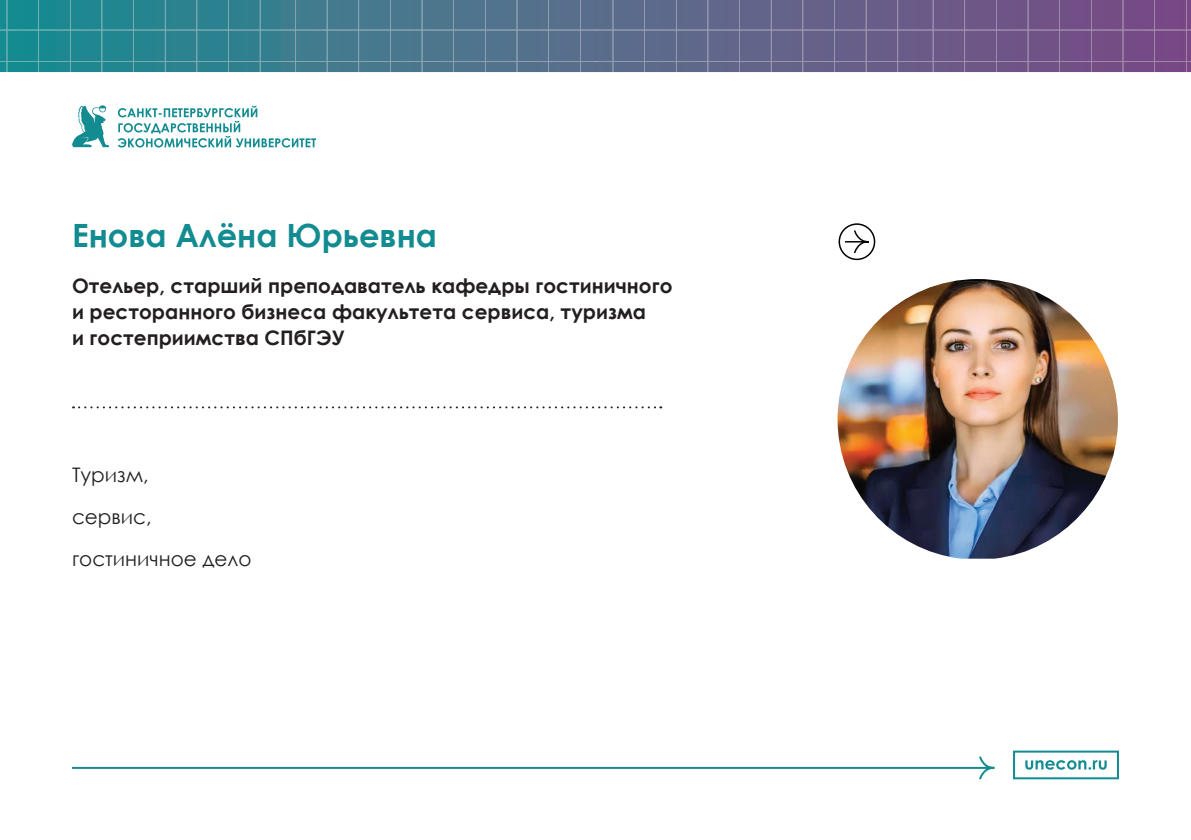
<style>
.page{position:relative;width:1191px;height:840px;background:#fff}
.page>*{position:absolute;margin:0;border:0;box-sizing:border-box;transform-origin:0 0}
.t1{font:700 32px "Century Gothic";color:#128c91}
.t2{font:700 20px/26px "Century Gothic";color:#231f20}
.t3{font:20px/42px "Century Gothic";color:#231f20}
</style>
<div class="page">
<svg style="left:118px;top:106px;width:198px;height:41px"></svg>
<svg style="left:72px;top:105px;width:37px;height:42px"></svg>
<div style="left:1013px;top:750px;width:106px;height:28px;border:2px solid #128c91"></div>
<svg style="left:72px;top:754px;width:1034px;height:26px"></svg>
<svg style="left:0;top:0;width:1191px;height:72px;background:#556f8d"></svg>
<svg style="left:73px;top:406px;width:588px;height:2px"></svg>
<svg style="left:843px;top:229px;width:33px;height:25px"></svg>
<div style="left:838px;top:223px;width:37px;height:37px;border:2px solid #000;border-radius:50%"></div>
<img style="left:837px;top:279px;width:280px;height:279px">
<h1 class="t1" style="left:72px;top:211px;width:366px">Енова Алёна Юрьевна</h1>
<p class="t2" style="left:72px;top:272px;width:602px">Отельер, старший преподаватель кафедры гостиничного и ресторанного бизнеса факультета сервиса, туризма<br>и гостеприимства СПбГЭУ</p>
<p class="t3" style="left:72px;top:453px;width:181px">Туризм,<br>сервис, гостиничное дело</p>
</div>
